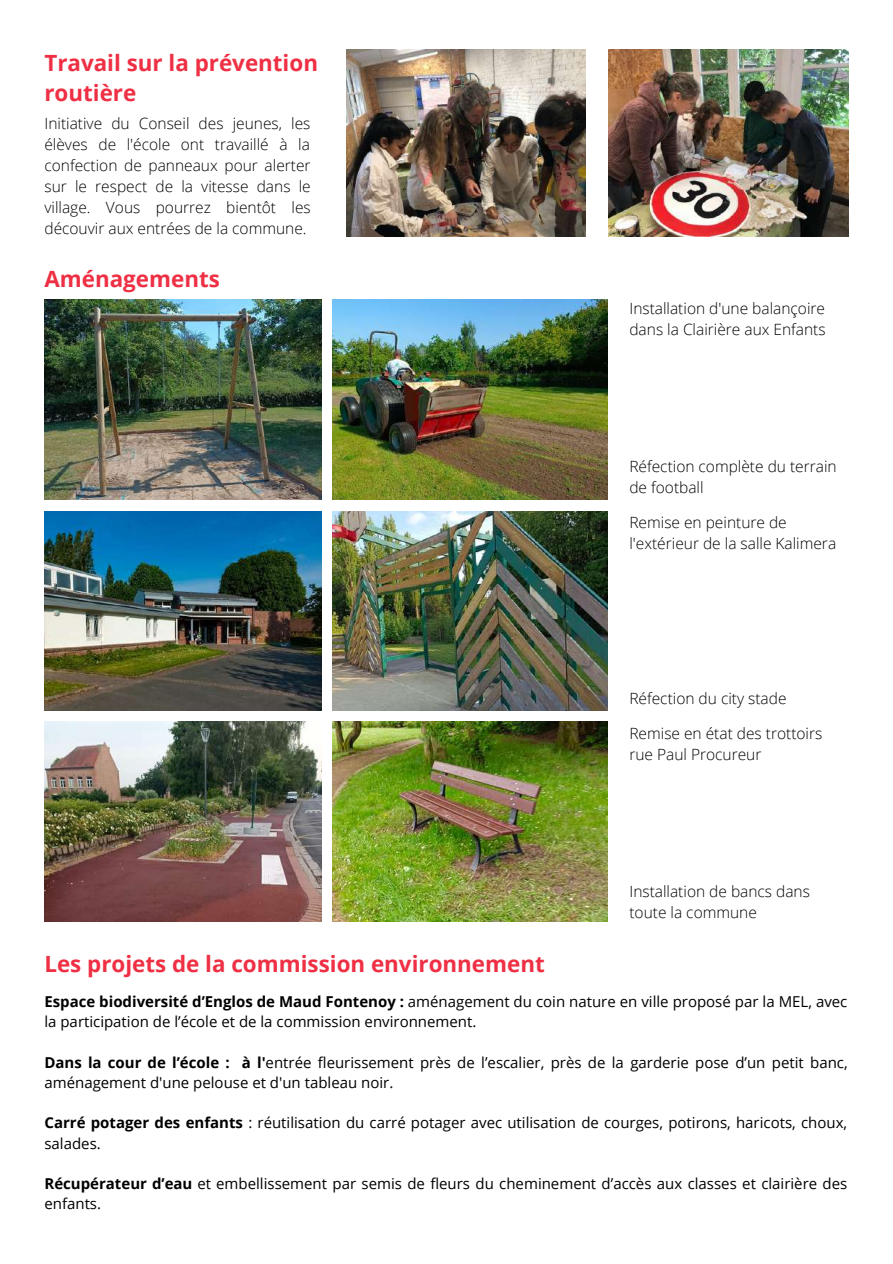
<style>
.page{position:relative;width:893px;height:1264px;background:#fff}
.page>*{position:absolute;margin:0;border:0;box-sizing:border-box;transform-origin:0 0}
.t1{font:700 22.35px/30.3px "Open Sans";color:#ef3044}
.t2{font:300 15.45px/21px "Open Sans";color:#000}
.t3{font:15px/20.2px "Open Sans";color:#000}
.s1{font-weight:700}
</style>
<div class="page">
<img style="left:44px;top:300px;width:277px;height:200px">
<img style="left:332px;top:300px;width:276px;height:200px">
<img style="left:44px;top:511px;width:277px;height:199px">
<img style="left:332px;top:511px;width:276px;height:199px">
<img style="left:332px;top:721px;width:276px;height:200px">
<img style="left:44px;top:721px;width:277px;height:200px">
<img style="left:346px;top:50px;width:239px;height:187px">
<img style="left:608px;top:50px;width:240px;height:187px">
<h1 class="t1" style="left:44px;top:47px;width:275px">Travail sur la prévention routière</h1>
<p class="t2" style="left:44px;top:112px;width:268px;text-align:justify">Initiative du Conseil des jeunes, les élèves de l'école ont travaillé à la confection de panneaux pour alerter sur le respect de la vitesse dans le village. Vous pourrez bientôt les découvir aux entrées de la commune.</p>
<h1 class="t1" style="left:44px;top:263px;width:177px">Aménagements</h1>
<h1 class="t1" style="left:44px;top:948px;width:502px">Les projets de la commission environnement</h1>
<p class="t2" style="left:629px;top:297px;width:198px">Installation d'une balançoire dans la Clairière aux Enfants</p>
<p class="t2" style="left:629px;top:455px;width:209px">Réfection complète du terrain de football</p>
<p class="t2" style="left:629px;top:511px;width:208px">Remise en peinture de l'extérieur de la salle Kalimera</p>
<p class="t2" style="left:629px;top:687px;width:159px">Réfection du city stade</p>
<p class="t2" style="left:629px;top:722px;width:194px">Remise en état des trottoirs rue Paul Procureur</p>
<p class="t2" style="left:629px;top:880px;width:182px">Installation de bancs dans toute la commune</p>
<p class="t3" style="left:44px;top:991px;width:804px"><span class="s1">Espace biodiversité d’Englos de Maud Fontenoy :</span> aménagement du coin nature en ville proposé par la MEL, avec la participation de l’école et de la commission environnement.</p>
<p class="t3" style="left:44px;top:1051px;width:804px"><span class="s1">Dans la cour de l’école : à l'</span>entrée fleurissement près de l’escalier, près de la garderie pose d’un petit banc, aménagement d'une pelouse et d'un tableau noir.</p>
<p class="t3" style="left:44px;top:1112px;width:804px"><span class="s1">Carré potager des enfants</span> : réutilisation du carré potager avec utilisation de courges, potirons, haricots, choux, salades.</p>
<p class="t3" style="left:44px;top:1173px;width:804px"><span class="s1">Récupérateur d’eau</span> et embellissement par semis de fleurs du cheminement d’accès aux classes et clairière des enfants.</p>
</div>
